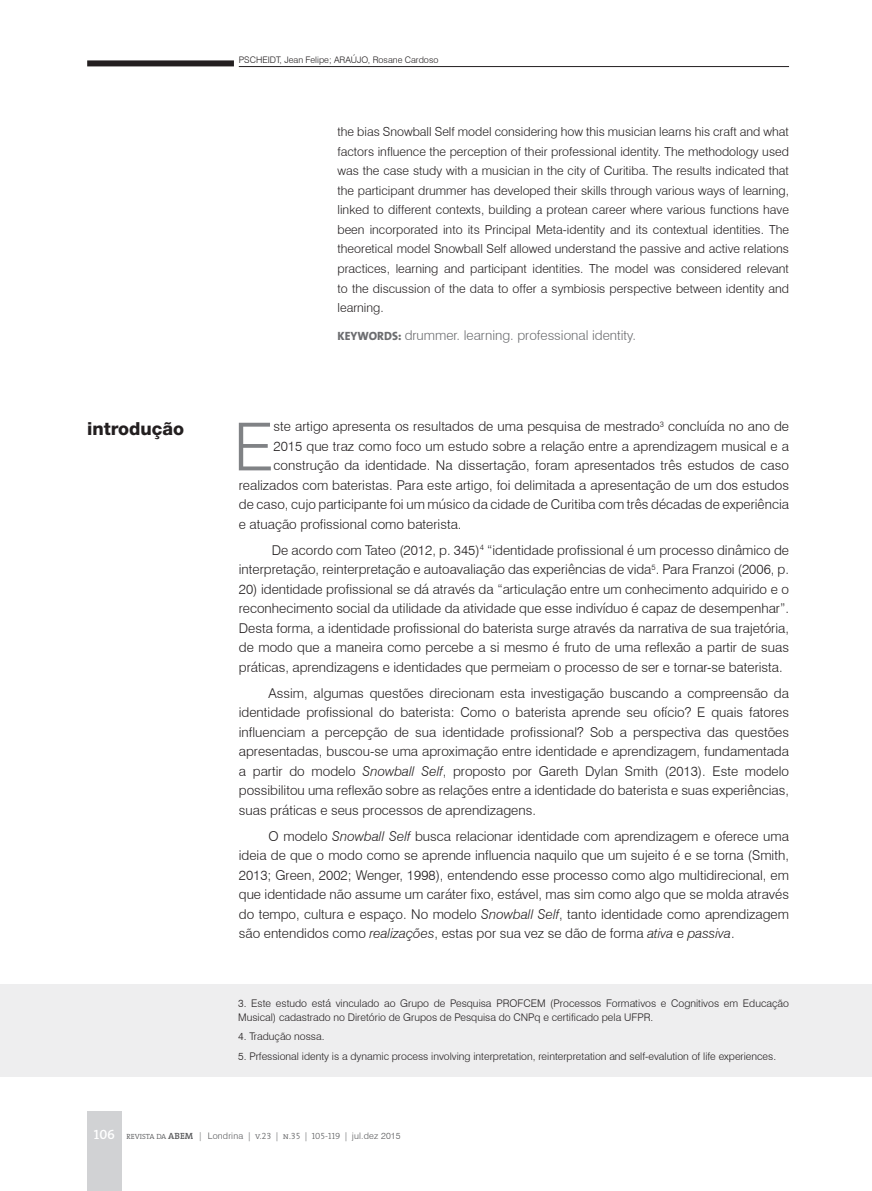
<style>
.page{position:relative;width:872px;height:1191px;background:#fff}
.page>*{position:absolute;margin:0;border:0;box-sizing:border-box;transform-origin:0 0}
.t1{font:300 66.15px "Swiss 721 BT";color:#808285}
.t2{font:800 18px "Helvetica Neue";color:#231f20}
.t3{font:300 13.5px/19.5px "Swiss 721 BT";color:#231f20;text-align:justify}
.t4{font:300 13.5px "Swiss 721 BT";color:#6c6d70}
.t5{font:300 12.45px/19.5px "Swiss 721 BT";color:#231f20;text-align:justify}
.t6{font:300 10.5px/13.5px "Swiss 721 BT";color:#231f20}
.t7{font:300 9px "Swiss 721 BT";letter-spacing:.02em;color:#57585a}
.t8{font:300 9px "Swiss 721 BT";color:#231f20}
.s1{font-family:"The Mix";font-weight:800;font-size:12px}
.s2{font-style:italic}
.s3{font-family:"The Serif Semi Bold Caps";font-weight:400;font-size:13.5px;color:#fff}
.s4{font-family:"The Serif";font-size:7.5px}
.s5{font-family:"The Serif";font-weight:600}
.s6{font-family:"The Serif Light Caps";font-weight:400}
</style>
<div class="page">
<hr style="left:239px;top:66px;width:550px;height:1px;background:#231f20">
<div style="left:87px;top:60px;width:147px;height:6px;background:#231f20"></div>
<div style="left:87px;top:1111px;width:35px;height:80px;background:#d1d2d4"></div>
<div style="left:0;top:984px;width:872px;height:92px;background:#eeeeef"></div>
<p class="t8" style="left:239px;top:54px;width:201px">PSCHEIDT, Jean Felipe; ARAÚJO, Rosane Cardoso</p>
<h2 class="t2" style="left:87px;top:418px;width:99px">introdução</h2>
<p class="t5" style="left:337px;top:122px;width:453px">the bias Snowball Self model considering how this musician learns his craft and what factors influence the perception of their professional identity. The methodology used was the case study with a musician in the city of Curitiba. The results indicated that the participant drummer has developed their skills through various ways of learning, linked to different contexts, building a protean career where various functions have been incorporated into its Principal Meta-identity and its contextual identities. The theoretical model Snowball Self allowed understand the passive and active relations practices, learning and participant identities. The model was considered relevant to the discussion of the data to offer a symbiosis perspective between identity and learning.</p>
<p class="t4" style="left:337px;top:327px;width:300px"><span class="s1">KEYWORDS:</span> drummer. learning. professional identity.</p>
<h1 class="t1" style="left:233px;top:407px;width:42px">E</h1>
<p class="t3" style="left:274px;top:417px;width:517px">ste artigo apresenta os resultados de uma pesquisa de mestrado<sup>3</sup> concluída no ano de</p>
<p class="t3" style="left:274px;top:436px;width:517px">2015 que traz como foco um estudo sobre a relação entre a aprendizagem musical e a</p>
<p class="t3" style="left:274px;top:456px;width:517px">construção da identidade. Na dissertação, foram apresentados três estudos de caso</p>
<p class="t3" style="left:239px;top:475px;width:551px">realizados com bateristas. Para este artigo, foi delimitada a apresentação de um dos estudos</p>
<p class="t3" style="left:239px;top:495px;width:551px">de caso, cujo participante foi um músico da cidade de Curitiba com três décadas de experiência</p>
<p class="t3" style="left:239px;top:514px;width:224px">e atuação profissional como baterista.</p>
<p class="t3" style="left:239px;top:540px;width:552px;text-align:right">De acordo com Tateo (2012, p. 345)<sup>4</sup> “identidade profissional é um processo dinâmico de interpretação, reinterpretação e autoavaliação das experiências de vida<sup>5</sup>. Para Franzoi (2006, p.</p>
<p class="t3" style="left:239px;top:579px;width:552px">20) identidade profissional se dá através da “articulação entre um conhecimento adquirido e o reconhecimento social da utilidade da atividade que esse indivíduo é capaz de desempenhar”.<br>Desta forma, a identidade profissional do baterista surge através da narrativa de sua trajetória, de modo que a maneira como percebe a si mesmo é fruto de uma reflexão a partir de suas práticas, aprendizagens e identidades que permeiam o processo de ser e tornar-se baterista.</p>
<p class="t3" style="left:239px;top:683px;width:552px;text-indent:30px">Assim, algumas questões direcionam esta investigação buscando a compreensão da identidade profissional do baterista: Como o baterista aprende seu ofício? E quais fatores influenciam a percepção de sua identidade profissional? Sob a perspectiva das questões apresentadas, buscou-se uma aproximação entre identidade e aprendizagem, fundamentada a partir do modelo <span class="s2">Snowball Self</span>, proposto por Gareth Dylan Smith (2013). Este modelo possibilitou uma reflexão sobre as relações entre a identidade do baterista e suas experiências, suas práticas e seus processos de aprendizagens.</p>
<p class="t3" style="left:239px;top:826px;width:551px;text-indent:30px">O modelo <span class="s2">Snowball Self</span> busca relacionar identidade com aprendizagem e oferece uma ideia de que o modo como se aprende influencia naquilo que um sujeito é e se torna (Smith, 2013; Green, 2002; Wenger, 1998), entendendo esse processo como algo multidirecional, em que identidade não assume um caráter fixo, estável, mas sim como algo que se molda através do tempo, cultura e espaço. No modelo <span class="s2">Snowball Self</span>, tanto identidade como aprendizagem são entendidos como <span class="s2">realizações</span>, estas por sua vez se dão de forma <span class="s2">ativa</span> e <span class="s2">passiva</span>.</p>
<p class="t6" style="left:238px;top:996px;width:552px">3. Este estudo está vinculado ao Grupo de Pesquisa PROFCEM (Processos Formativos e Cognitivos em Educação<br>Musical) cadastrado no Diretório de Grupos de Pesquisa do CNPq e certificado pela UFPR.</p>
<p class="t6" style="left:238px;top:1029px;width:88px">4. Tradução nossa.</p>
<p class="t6" style="left:238px;top:1049px;width:539px">5. Prfessional identy is a dynamic process involving interpretation, reinterpretation and self-evalution of life experiences.</p>
<p class="t7" style="left:94px;top:1130px;width:308px"><span class="s3">106</span> <span class="s4">REVISTA DA</span> <span class="s5">ABEM</span> | Londrina <span class="s6">| v.23 | n.35 | 105-119 |</span> jul.dez 2015</p>
</div>
